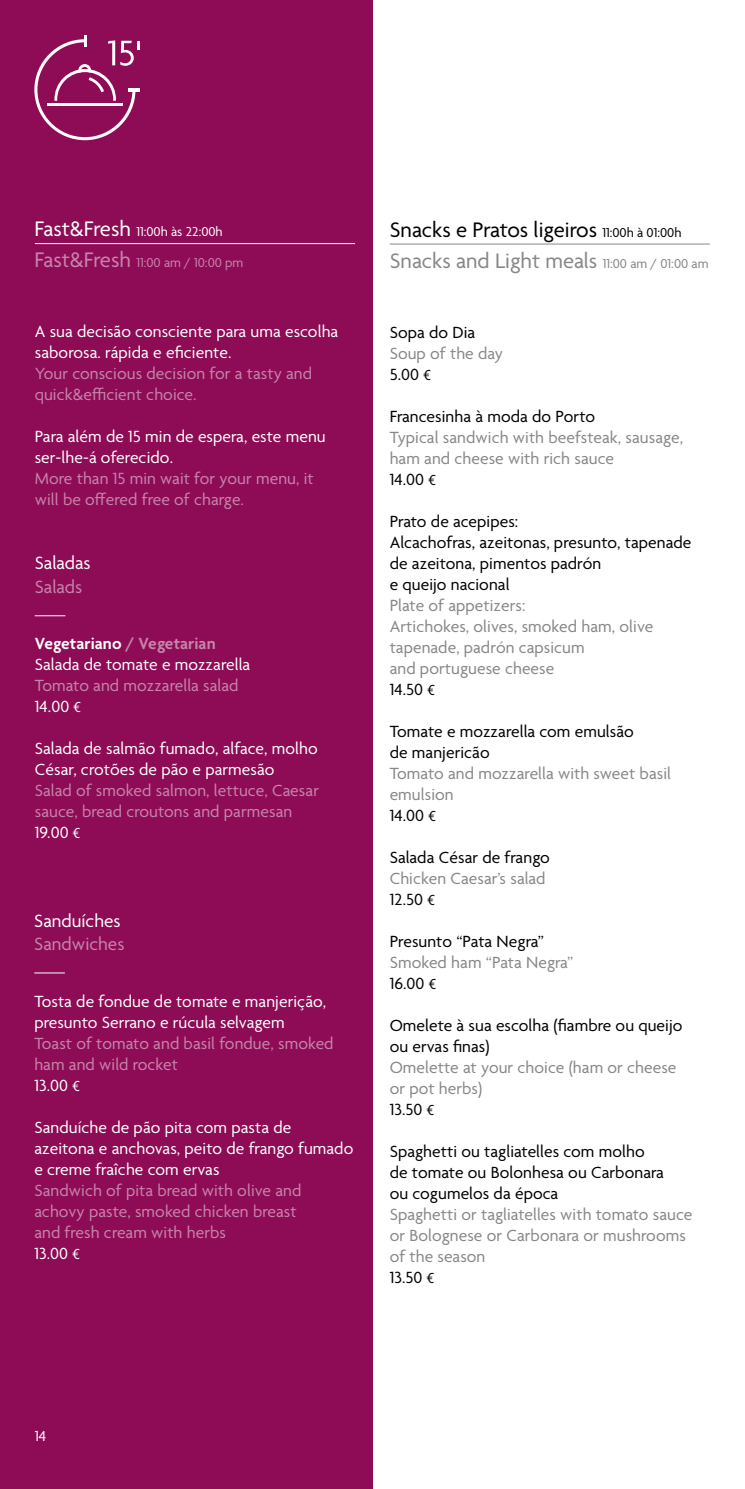
<style>
.page{position:relative;width:745px;height:1489px;background:#fff}
.page>*{position:absolute;margin:0;border:0;box-sizing:border-box;transform-origin:0 0}
.t1{font:22.75px/31.5px "Agenda";color:#000}
.t2{font:19.25px "Agenda";color:#fff}
.t3{font:19.25px "Agenda";color:#c685ab}
.t4{font:17.5px/21px "Agenda";letter-spacing:.005em;color:#878787}
.t5{font:17.5px/21px "Agenda";letter-spacing:.005em;color:#fff}
.t6{font:17.5px/21px "Agenda";letter-spacing:.005em;color:#c685ab}
.t7{font:17.5px/21px "Agenda";letter-spacing:.005em;color:#000}
.t8{font:15.75px "Agenda";color:#fff}
.t9{font:14px "Agenda";color:#c685ab}
.t10{font:14px "Agenda";color:#fff}
.s1{font-size:22.75px}
.s2{font-weight:600}
.s3{font-weight:600;color:#c685ab}
.s4{color:#fff}
.s5{font-size:15.75px;color:#fff}
.s6{font-size:14px}
.s7{color:#878787}
.s8{font-size:14px;color:#878787}
.s9{color:#000}
.s10{font-size:15.75px;color:#000}
</style>
<div class="page">
<div style="left:0;top:0;width:372px;height:1488px;background:#8e0b56"></div>
<hr style="left:744px;top:0;width:1px;height:198px;background:#d7006d">
<hr style="left:389px;top:243px;width:320px;height:1px;background:#878787">
<hr style="left:35px;top:243px;width:320px;height:1px;background:#fff">
<hr style="left:35px;top:615px;width:30px;height:1px;background:#fff">
<hr style="left:34px;top:972px;width:31px;height:1px;background:#fff">
<svg style="left:34px;top:35px;width:106px;height:105px"></svg>
<p class="t10" style="left:34px;top:224px;width:190px"><span class="s1">Fast&amp;Fresh</span> 11:00h às 22:00h</p>
<p class="t9" style="left:34px;top:255px;width:210px"><span class="s1">Fast&amp;Fresh</span> 11:00 am / 10:00 pm</p>
<p class="t5" style="left:35px;top:322px;width:305px">A sua decisão consciente para uma escolha saborosa. rápida e eficiente.</p>
<p class="t6" style="left:35px;top:364px;width:279px">Your conscious decision for a tasty and quick&amp;efficient choice.</p>
<p class="t5" style="left:35px;top:427px;width:292px">Para além de 15 min de espera, este menu ser-lhe-á oferecido.</p>
<p class="t6" style="left:35px;top:469px;width:280px">More than 15 min wait for your menu, it will be offered free of charge.</p>
<p class="t2" style="left:35px;top:553px;width:57px">Saladas</p>
<p class="t3" style="left:35px;top:576px;width:49px">Salads</p>
<p class="t5" style="left:35px;top:634px;width:217px"><span class="s2">Vegetariano</span> <span class="s3">/ Vegetarian<br></span>Salada de tomate e mozzarella</p>
<p class="t6" style="left:35px;top:676px;width:205px">Tomato and mozzarella salad<br><span class="s4">14.00</span> <span class="s5">€</span></p>
<p class="t5" style="left:35px;top:739px;width:284px">Salada de salmão fumado, alface, molho<br>César, crotões de pão e parmesão</p>
<p class="t6" style="left:35px;top:781px;width:285px">Salad of smoked salmon, lettuce, Caesar sauce, bread croutons and parmesan<br><span class="s4">19.00</span> <span class="s5">€</span></p>
<p class="t2" style="left:34px;top:910px;width:88px">Sanduíches</p>
<p class="t3" style="left:34px;top:933px;width:92px">Sandwiches</p>
<p class="t5" style="left:34px;top:991px;width:293px">Tosta de fondue de tomate e manjerição, presunto Serrano e rúcula selvagem</p>
<p class="t6" style="left:34px;top:1033px;width:300px">Toast of tomato and basil fondue, smoked ham and wild rocket<br><span class="s4">13.00</span> <span class="s5">€</span></p>
<p class="t5" style="left:34px;top:1117px;width:320px">Sanduíche de pão pita com pasta de azeitona e anchovas, peito de frango fumado e creme fraîche com ervas</p>
<p class="t6" style="left:34px;top:1180px;width:268px">Sandwich of pita bread with olive and achovy paste, smoked chicken breast and fresh cream with herbs<br><span class="s4">13.00</span> <span class="s5">€</span></p>
<h1 class="t1" style="left:389px;top:215px;width:320px">Snacks e Pratos ligeiros <span class="s6">11:00h à 01:00h<br></span><span class="s7">Snacks and Light meals</span> <span class="s8">11:00 am / 01:00 am</span></h1>
<p class="t7" style="left:389px;top:322px;width:87px">Sopa do Dia</p>
<p class="t4" style="left:389px;top:343px;width:115px">Soup of the day<br><span class="s9">5.00</span> <span class="s10">€</span></p>
<p class="t7" style="left:389px;top:406px;width:207px">Francesinha à moda do Porto</p>
<p class="t4" style="left:389px;top:427px;width:295px">Typical sandwich with beefsteak, sausage, ham and cheese with rich sauce<br><span class="s9">14.00</span> <span class="s10">€</span></p>
<p class="t7" style="left:389px;top:511px;width:303px">Prato de acepipes:<br>Alcachofras, azeitonas, presunto, tapenade de azeitona, pimentos padrón<br>e queijo nacional</p>
<p class="t4" style="left:389px;top:595px;width:265px">Plate of appetizers:<br>Artichokes, olives, smoked ham, olive tapenade, padrón capsicum<br>and portuguese cheese<br><span class="s9">14.50</span> <span class="s10">€</span></p>
<p class="t7" style="left:389px;top:721px;width:245px">Tomate e mozzarella com emulsão de manjericão</p>
<p class="t4" style="left:389px;top:763px;width:283px">Tomato and mozzarella with sweet basil emulsion<br><span class="s9">14.00</span> <span class="s10">€</span></p>
<p class="t7" style="left:389px;top:847px;width:161px">Salada César de frango</p>
<p class="t4" style="left:389px;top:868px;width:157px">Chicken Caesar’s salad<br><span class="s9">12.50</span> <span class="s10">€</span></p>
<p class="t7" style="left:389px;top:931px;width:156px">Presunto “Pata Negra”</p>
<p class="t4" style="left:389px;top:952px;width:185px">Smoked ham “Pata Negra”<br><span class="s9">16.00</span> <span class="s10">€</span></p>
<p class="t7" style="left:389px;top:1015px;width:294px">Omelete à sua escolha (fiambre ou queijo ou ervas finas)</p>
<p class="t4" style="left:389px;top:1057px;width:288px">Omelette at your choice (ham or cheese or pot herbs)<br><span class="s9">13.50</span> <span class="s10">€</span></p>
<p class="t7" style="left:389px;top:1141px;width:275px">Spaghetti ou tagliatelles com molho de tomate ou Bolonhesa ou Carbonara ou cogumelos da época</p>
<p class="t4" style="left:389px;top:1204px;width:304px">Spaghetti or tagliatelles with tomato sauce or Bolognese or Carbonara or mushrooms of the season<br><span class="s9">13.50</span> <span class="s10">€</span></p>
<p class="t8" style="left:35px;top:1426px;width:13px">14</p>
</div>
